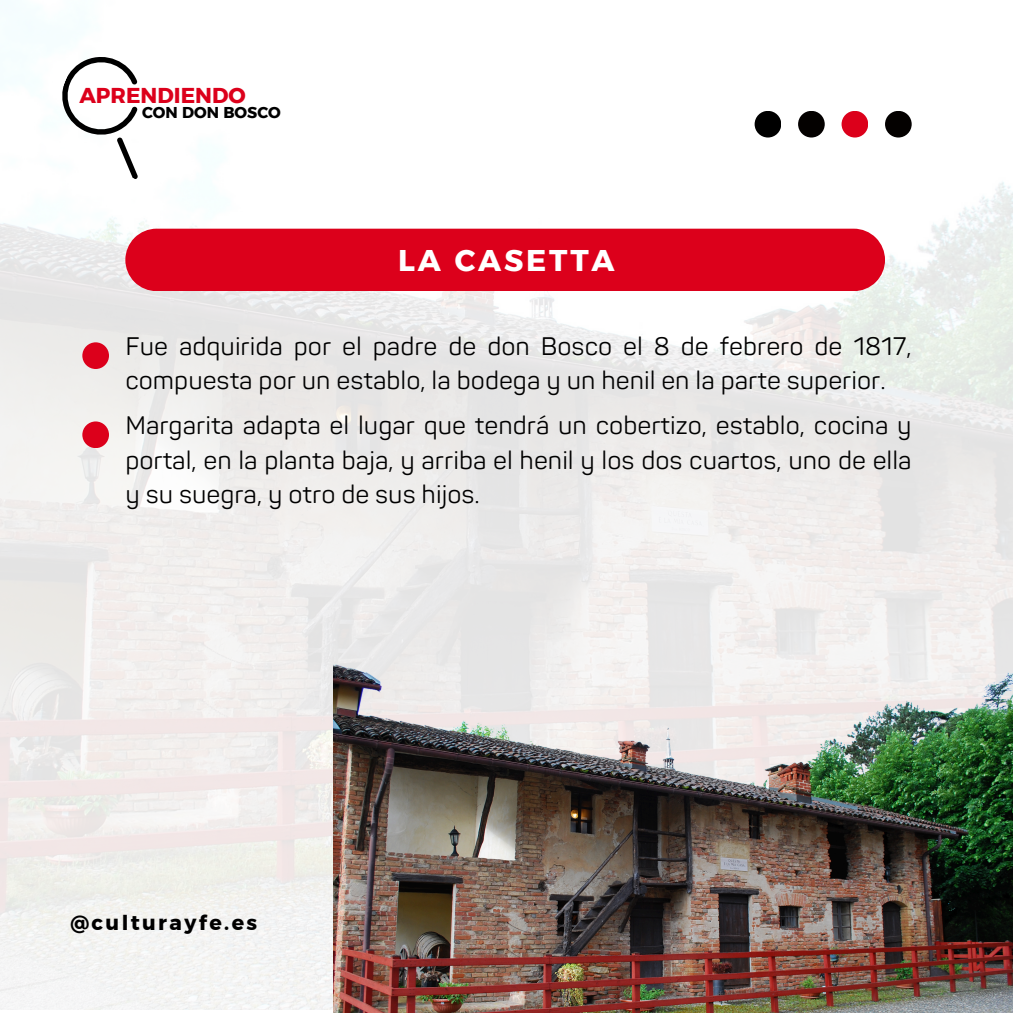
<style>
.page{position:relative;width:1013px;height:1013px;background:#fff}
.page>*{position:absolute;margin:0;border:0;box-sizing:border-box;transform-origin:0 0}
.t1{font:29.88px "Kief Montaser Bold";letter-spacing:.095em;color:#fff}
.t2{font:25px/34.8px "Panton";color:#000}
.t3{font:21.5px "Kief Montaser Bold";color:#dc001b}
.t4{font:20.62px "Kief Montaser Bold";letter-spacing:.115em;color:#000}
.t5{font:15.75px "Kief Montaser Bold";color:#000}
</style>
<div class="page">
<img style="left:0;top:0;width:1012px;height:1009px">
<div style="left:885px;top:111px;width:26px;height:26px;background:#040100;border-radius:50%"></div>
<div style="left:841px;top:111px;width:27px;height:26px;background:#dc001b;border-radius:50%"></div>
<div style="left:798px;top:111px;width:26px;height:26px;background:#040100;border-radius:50%"></div>
<div style="left:754px;top:111px;width:27px;height:26px;background:#000;border-radius:50%"></div>
<svg style="left:41px;top:42px;width:136px;height:138px"></svg>
<div style="left:125px;top:229px;width:760px;height:62px;background:#dc001b"></div>
<div style="left:82px;top:342px;width:27px;height:27px;background:#dc001b;border-radius:50%"></div>
<div style="left:82px;top:421px;width:27px;height:27px;background:#dc001b;border-radius:50%"></div>
<img style="left:333px;top:660px;width:679px;height:352px">
<p class="t3" style="left:79px;top:82px;width:168px">APRENDIENDO</p>
<p class="t5" style="left:142px;top:102px;width:140px">CON DON BOSCO</p>
<h1 class="t1" style="left:398px;top:242px;width:218px">LA CASETTA</h1>
<h2 class="t2" style="left:125px;top:329px;width:787px">Fue adquirida por el padre de don Bosco el 8 de febrero de 1817, compuesta por un establo, la bodega y un henil en la parte superior.</h2>
<h2 class="t2" style="left:125px;top:408px;width:787px;text-align:justify">Margarita adapta el lugar que tendrá un cobertizo, establo, cocina y portal, en la planta baja, y arriba el henil y los dos cuartos, uno de ella y su suegra, y otro de sus hijos.</h2>
<p class="t4" style="left:70px;top:910px;width:188px">@culturayfe.es</p>
</div>
